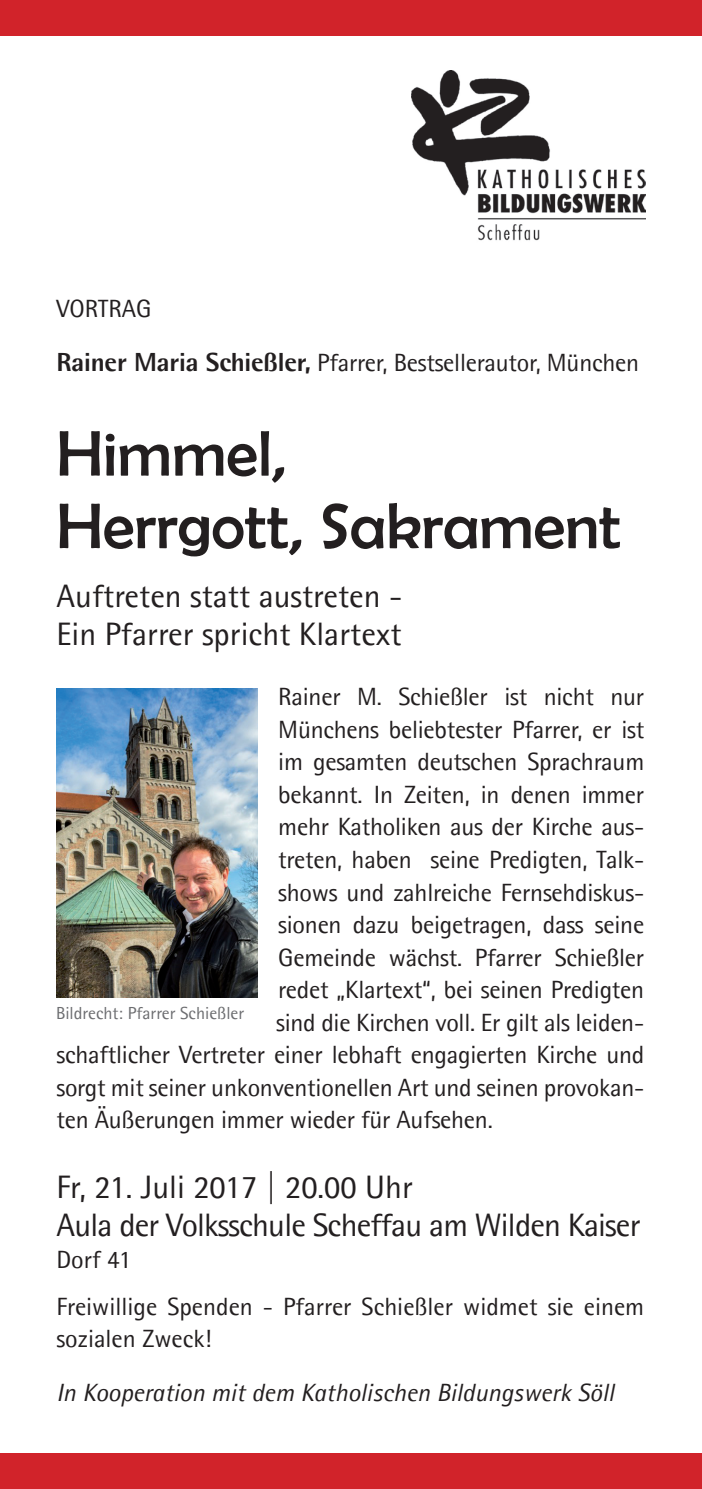
<style>
.page{position:relative;width:702px;height:1489px;background:#fff}
.page>*{position:absolute;margin:0;border:0;box-sizing:border-box;transform-origin:0 0}
.t1{font:65px/72.5px "Berlin Sans FB";color:#231f20}
.t2{font:32.5px/37.5px "Agfa Rotis Semisans";letter-spacing:-.025em;color:#231f20}
.t3{font:32.5px/37.5px "Agfa Rotis Semisans";color:#231f20}
.t4{font:25px/53.8px "Agfa Rotis Semisans";letter-spacing:-.01em;color:#231f20}
.t5{font:italic 25px "Agfa Rotis Semisans";color:#231f20}
.t6{font:17.5px "Agfa Rotis Semisans";color:#6c6d70}
.s1{font-weight:800;font-size:26.25px}
</style>
<div class="page">
<div style="left:0;top:0;width:702px;height:35px;background:#d1232a"></div>
<div style="left:0;top:1453px;width:702px;height:35px;background:#d1232a"></div>
<img style="left:411px;top:71px;width:234px;height:170px">
<img style="left:57px;top:689px;width:200px;height:308px">
<p class="t4" style="left:56px;top:281px;width:584px">VORTRAG<br><span class="s1">Rainer Maria Schießler,</span> Pfarrer, Bestsellerautor, München</p>
<h1 class="t1" style="left:56px;top:417px;width:566px">Himmel,<br>Herrgott, Sakrament</h1>
<h2 class="t3" style="left:56px;top:577px;width:347px">Auftreten statt austreten -<br>Ein Pfarrer spricht Klartext</h2>
<p class="t4" style="left:278px;top:669px;width:367px">Rainer M. Schießler ist nicht nur</p>
<p class="t4" style="left:278px;top:702px;width:367px">Münchens beliebtester Pfarrer, er ist</p>
<p class="t4" style="left:278px;top:734px;width:367px">im gesamten deutschen Sprachraum</p>
<p class="t4" style="left:278px;top:767px;width:367px">bekannt. In Zeiten, in denen immer</p>
<p class="t4" style="left:278px;top:799px;width:367px">mehr Katholiken aus der Kirche aus-</p>
<p class="t4" style="left:278px;top:832px;width:367px">treten, haben seine Predigten, Talk-</p>
<p class="t4" style="left:278px;top:864px;width:367px">shows und zahlreiche Fernsehdiskus-</p>
<p class="t4" style="left:278px;top:897px;width:367px">sionen dazu beigetragen, dass seine</p>
<p class="t4" style="left:278px;top:929px;width:367px">Gemeinde wächst. Pfarrer Schießler</p>
<p class="t4" style="left:278px;top:962px;width:367px">redet „Klartext“, bei seinen Predigten</p>
<p class="t4" style="left:276px;top:994px;width:369px">sind die Kirchen voll. Er gilt als leiden-</p>
<p class="t4" style="left:56px;top:1027px;width:589px">schaftlicher Vertreter einer lebhaft engagierten Kirche und</p>
<p class="t4" style="left:56px;top:1059px;width:589px">sorgt mit seiner unkonventionellen Art und seinen provokan-</p>
<p class="t4" style="left:56px;top:1092px;width:438px">ten Äußerungen immer wieder für Aufsehen.</p>
<h2 class="t2" style="left:56px;top:1168px;width:585px">Fr, 21. Juli 2017 | 20.00 Uhr<br>Aula der Volksschule Scheffau am Wilden Kaiser</h2>
<p class="t4" style="left:56px;top:1235px;width:589px;line-height:46.8px">Dorf 41<br>Freiwillige Spenden - Pfarrer Schießler widmet sie einem</p>
<p class="t4" style="left:56px;top:1311px;width:156px">sozialen Zweck!</p>
<p class="t5" style="left:56px;top:1377px;width:559px">In Kooperation mit dem Katholischen Bildungswerk Söll</p>
<p class="t6" style="left:56px;top:1002px;width:190px">Bildrecht: Pfarrer Schießler</p>
</div>
